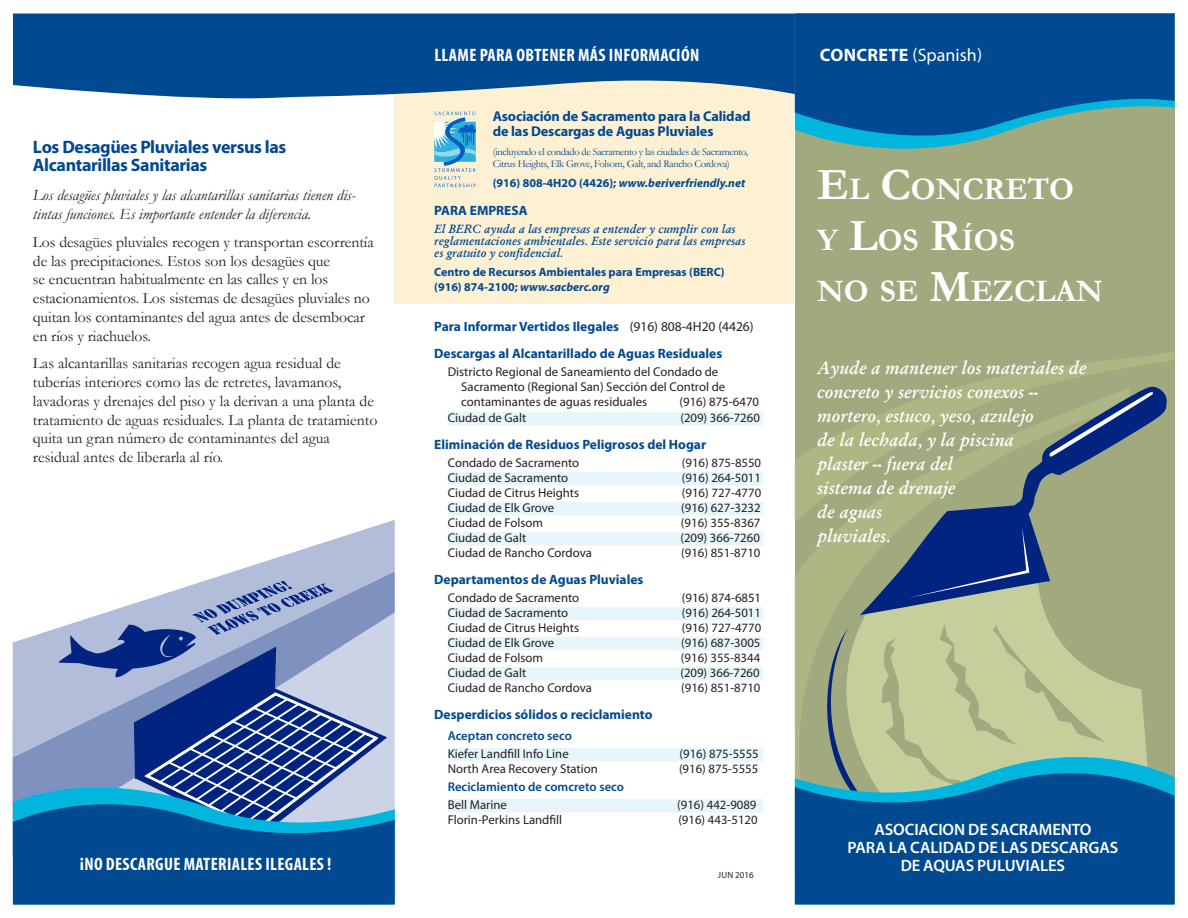
<style>
.page{position:relative;width:1188px;height:918px;background:#fff}
.page>*{position:absolute;margin:0;border:0;box-sizing:border-box;transform-origin:0 0}
.t1{font:700 31.5px "Garamond";color:#fff}
.t2{font:18px/24px "Garamond Kursiv Halbfett";color:#fff}
.Swishes_heads{font:700 condensed 18px "Myriad Pro";letter-spacing:.02em;color:#fff}
.Subheads__Sp{font:700 18px/18px "Myriad Pro";letter-spacing:-.02em;color:#014990}
.Swishes_heads-2{font:18px "Myriad Pro";color:#fff}
.t3{font:600 16.5px/18px "Myriad Pro";letter-spacing:-.005em;color:#fff;text-align:center}
.Body_text__Sp{font:15.75px/18.8px "Garamond";letter-spacing:-.005em;color:#231f20}
.Body_text__Sp-2{font:italic 15.75px/18.8px "Garamond";color:#231f20}
.SSQP{font:700 14.25px/15px "Myriad Pro";letter-spacing:-.01em;color:#014990}
.Back_panel_heading{font:700 13.5px "Myriad Pro";color:#014990}
.Body_text{font:700 13.5px "Myriad Pro";color:#014990}
.Back_panel{font:12.75px/15px "Myriad Pro";color:#231f20}
.Back_panel_shaded{font:12.75px "Myriad Pro";color:#231f20}
.Back_panel_subhead{font:600 12.75px "Myriad Pro";color:#014990}
.Body_text-2{font:12px/12px "Garamond Kursiv Halbfett";color:#014990}
.t4{font:700 12px/15px "Myriad Pro";color:#014990}
.SSQP__contact_info{font:italic 700 12px "Myriad Pro";color:#014990}
.SSQP__incl_cities{font:10.5px/12px "Garamond";letter-spacing:-.035em;color:#014990}
.Bullet{font:9px "Myriad Pro";color:#231f20}
.s1{font-style:normal}
.s2{font-style:italic}
.s3{font-weight:400;color:#231f20}
.s4{font-size:13.5px}
.s5{font-weight:700}
.s6{font-size:45px}
</style>
<div class="page">
<div style="left:795px;top:14px;width:379px;height:890px;background:#a1aa7f"></div>
<svg style="left:795px;top:352px;width:379px;height:380px"></svg>
<svg style="left:827px;top:387px;width:340px;height:345px"></svg>
<svg style="left:908px;top:392px;width:245px;height:206px"></svg>
<svg style="left:13px;top:520px;width:382px;height:237px"></svg>
<svg style="left:59px;top:581px;width:328px;height:185px;background:#7b8ebd"></svg>
<div style="left:395px;top:46px;width:399px;height:258px;background:#fef1d3"></div>
<svg style="left:795px;top:14px;width:379px;height:135px;background:#175f94"></svg>
<svg style="left:795px;top:732px;width:352px;height:20px;fill:#c6ce9c"></svg>
<svg style="left:795px;top:752px;width:379px;height:152px;background:#1c6497"></svg>
<svg style="left:13px;top:14px;width:782px;height:88px;background:#23609a"></svg>
<svg style="left:13px;top:766px;width:382px;height:19px;background:#687db4"></svg>
<svg style="left:13px;top:785px;width:382px;height:119px;background:#1662a1"></svg>
<svg style="left:434px;top:112px;width:42px;height:75px"></svg>
<div style="left:448px;top:412px;width:315px;height:13px;background:#e7f6fa"></div>
<div style="left:448px;top:472px;width:315px;height:13px;background:#e7f6fa"></div>
<div style="left:448px;top:502px;width:315px;height:13px;background:#e7f6fa"></div>
<div style="left:448px;top:532px;width:315px;height:13px;background:#e7f6fa"></div>
<div style="left:448px;top:607px;width:315px;height:13px;background:#e7f6fa"></div>
<div style="left:448px;top:637px;width:315px;height:13px;background:#e7f6fa"></div>
<div style="left:448px;top:667px;width:315px;height:13px;background:#e7f6fa"></div>
<div style="left:448px;top:748px;width:315px;height:13px;background:#e7f6fa"></div>
<div style="left:448px;top:799px;width:315px;height:13px;background:#e7f6fa"></div>
<p class="Subheads__Sp" style="left:33px;top:137px;width:255px">Los Desagües Pluviales versus las<br>Alcantarillas Sanitarias</p>
<p class="Body_text__Sp-2" style="left:33px;top:186px;width:324px">Los desagües pluviales y las alcantarillas sanitarias tienen dis&shy;tintas funciones. Es importante entender la diferencia.</p>
<p class="Body_text__Sp" style="left:33px;top:232px;width:342px">Los desagües pluviales recogen y transportan escorrentía de las precipitaciones. Estos son los desagües que<br>se encuentran habitualmente en las calles y en los estacionamientos. Los sistemas de desagües pluviales no quitan los contaminantes del agua antes de desembocar en ríos y riachuelos.</p>
<p class="Body_text__Sp" style="left:33px;top:354px;width:346px">Las alcantarillas sanitarias recogen agua residual de tuberías interiores como las de retretes, lavamanos, lavadoras y drenajes del piso y la derivan a una planta de tratamiento de aguas residuales. La planta de tratamiento quita un gran número de contaminantes del agua residual antes de liberarla al río.</p>
<p class="Swishes_heads" style="left:80px;top:853px;width:253px">¡NO DESCARGUE MATERIALES ILEGALES !</p>
<p class="Swishes_heads" style="left:434px;top:44px;width:266px">LLAME PARA OBTENER MÁS INFORMACIÓN</p>
<p class="SSQP" style="left:493px;top:108px;width:259px">Asociación de Sacramento para la Calidad de las Descargas de Aguas Pluviales</p>
<p class="SSQP__incl_cities" style="left:493px;top:146px;width:257px">(incluyendo el condado de Sacramento y las ciudades de Sacramento,<br>Citrus Heights, Elk Grove, Folsom, Galt, and Rancho Cordova)</p>
<p class="SSQP__contact_info" style="left:493px;top:175px;width:254px"><span class="s1">(916) 808‑4H2O (4426);</span> www.beriverfriendly.net</p>
<p class="Body_text" style="left:434px;top:202px;width:95px">PARA EMPRESA</p>
<p class="Body_text-2" style="left:434px;top:223px;width:313px">El BERC ayuda a las empresas a entender y cumplir con las reglamentaciones ambientales. Este servicio para las empresas es gratuito y confidencial.</p>
<p class="t4" style="left:434px;top:264px;width:292px">Centro de Recursos Ambientales para Empresas (BERC) (916) 874‑2100; <span class="s2">www.sacberc.org</span></p>
<p class="Back_panel_heading" style="left:434px;top:318px;width:321px">Para Informar Vertidos Ilegales <span class="s3">(916) 808‑4H20 (4426)</span></p>
<p class="Back_panel_heading" style="left:434px;top:345px;width:289px">Descargas al Alcantarillado de Aguas Residuales</p>
<p class="Back_panel" style="left:461px;top:364px;width:266px;text-indent:-14px">Districto Regional de Saneamiento del Condado de<br>Sacramento (Regional San) Sección del Control de contaminantes de aguas residuales</p>
<p class="Back_panel" style="left:680px;top:394px;width:81px">(916) 875<span class="s4">‑</span>6470</p>
<p class="Back_panel_shaded" style="left:448px;top:410px;width:80px">Ciudad de Galt</p>
<p class="Back_panel_shaded" style="left:680px;top:410px;width:81px">(209) 366<span class="s4">‑</span>7260</p>
<p class="Back_panel_heading" style="left:434px;top:436px;width:273px">Eliminación de Residuos Peligrosos del Hogar</p>
<p class="Back_panel" style="left:448px;top:455px;width:133px">Condado de Sacramento</p>
<p class="Back_panel" style="left:682px;top:455px;width:81px">(916) 875‑8550</p>
<p class="Back_panel_shaded" style="left:448px;top:470px;width:122px">Ciudad de Sacramento</p>
<p class="Back_panel_shaded" style="left:682px;top:470px;width:81px">(916) 264-5011</p>
<p class="Back_panel" style="left:448px;top:485px;width:133px">Ciudad de Citrus Heights</p>
<p class="Back_panel" style="left:682px;top:485px;width:81px">(916) 727-4770</p>
<p class="Back_panel_shaded" style="left:448px;top:500px;width:108px">Ciudad de Elk Grove</p>
<p class="Back_panel_shaded" style="left:681px;top:500px;width:81px">(916) 627<span class="s4">‑</span>3232</p>
<p class="Back_panel" style="left:448px;top:515px;width:97px">Ciudad de Folsom</p>
<p class="Back_panel" style="left:681px;top:515px;width:81px">(916) 355<span class="s4">‑</span>8367</p>
<p class="Back_panel_shaded" style="left:448px;top:530px;width:80px">Ciudad de Galt</p>
<p class="Back_panel_shaded" style="left:680px;top:530px;width:81px">(209) 366<span class="s4">‑</span>7260</p>
<p class="Back_panel" style="left:448px;top:545px;width:146px">Ciudad de Rancho Cordova</p>
<p class="Back_panel" style="left:681px;top:545px;width:81px">(916) 851-8710</p>
<p class="Back_panel_heading" style="left:434px;top:571px;width:211px">Departamentos de Aguas Pluviales</p>
<p class="Back_panel" style="left:448px;top:590px;width:133px">Condado de Sacramento</p>
<p class="Back_panel" style="left:682px;top:590px;width:81px">(916) 874-6851</p>
<p class="Back_panel_shaded" style="left:448px;top:605px;width:122px">Ciudad de Sacramento</p>
<p class="Back_panel_shaded" style="left:682px;top:605px;width:81px">(916) 264-5011</p>
<p class="Back_panel" style="left:448px;top:620px;width:133px">Ciudad de Citrus Heights</p>
<p class="Back_panel" style="left:682px;top:620px;width:81px">(916) 727-4770</p>
<p class="Back_panel_shaded" style="left:448px;top:635px;width:108px">Ciudad de Elk Grove</p>
<p class="Back_panel_shaded" style="left:681px;top:635px;width:81px">(916) 687-3005</p>
<p class="Back_panel" style="left:448px;top:650px;width:97px">Ciudad de Folsom</p>
<p class="Back_panel" style="left:681px;top:650px;width:81px">(916) 355-8344</p>
<p class="Back_panel_shaded" style="left:448px;top:665px;width:80px">Ciudad de Galt</p>
<p class="Back_panel_shaded" style="left:680px;top:665px;width:81px">(209) 366-7260</p>
<p class="Back_panel" style="left:448px;top:680px;width:146px">Ciudad de Rancho Cordova</p>
<p class="Back_panel" style="left:681px;top:680px;width:81px">(916) 851-8710</p>
<p class="Back_panel_heading" style="left:434px;top:706px;width:220px">Desperdicios sólidos o reciclamiento</p>
<p class="Back_panel_subhead" style="left:448px;top:728px;width:126px">Aceptan concreto seco</p>
<p class="Back_panel_shaded" style="left:448px;top:746px;width:123px">Kiefer Landfill Info Line</p>
<p class="Back_panel_shaded" style="left:680px;top:746px;width:81px">(916) 875-5555</p>
<p class="Back_panel" style="left:448px;top:761px;width:152px">North Area Recovery Station</p>
<p class="Back_panel" style="left:679px;top:761px;width:81px">(916) 875-5555</p>
<p class="Back_panel_subhead" style="left:448px;top:779px;width:178px">Reciclamiento de comcreto seco</p>
<p class="Back_panel_shaded" style="left:448px;top:797px;width:61px">Bell Marine</p>
<p class="Back_panel_shaded" style="left:677px;top:797px;width:81px">(916) 442-9089</p>
<p class="Back_panel" style="left:448px;top:812px;width:116px">Florin-Perkins Landfill</p>
<p class="Back_panel" style="left:678px;top:812px;width:81px">(916) 443-5120</p>
<p class="Bullet" style="left:718px;top:869px;width:37px">JUN 2016</p>
<p class="Swishes_heads-2" style="left:820px;top:44px;width:164px"><span class="s5">CONCRETE</span> (Spanish)</p>
<p class="t1" style="left:817px;top:168px;width:258px"><span class="s6">E</span>L <span class="s6">C</span>ONCRETO</p>
<p class="t1" style="left:817px;top:219px;width:199px">Y <span class="s6">L</span>OS <span class="s6">R</span>ÍOS</p>
<p class="t1" style="left:817px;top:270px;width:287px">NO SE <span class="s6">M</span>EZCLAN</p>
<p class="t2" style="left:817px;top:355px;width:271px">Ayude a mantener los materiales de concreto y servicios conexos -- mortero, estuco, yeso, azulejo<br>de la lechada, y la piscina<br>plaster -- fuera del<br>sistema de drenaje<br>de aguas<br>pluviales.</p>
<p class="t3" style="left:848px;top:820px;width:272px">ASOCIACION DE SACRAMENTO<br>PARA LA CALIDAD DE LAS DESCARGAS<br>DE AQUAS PULUVIALES</p>
</div>
